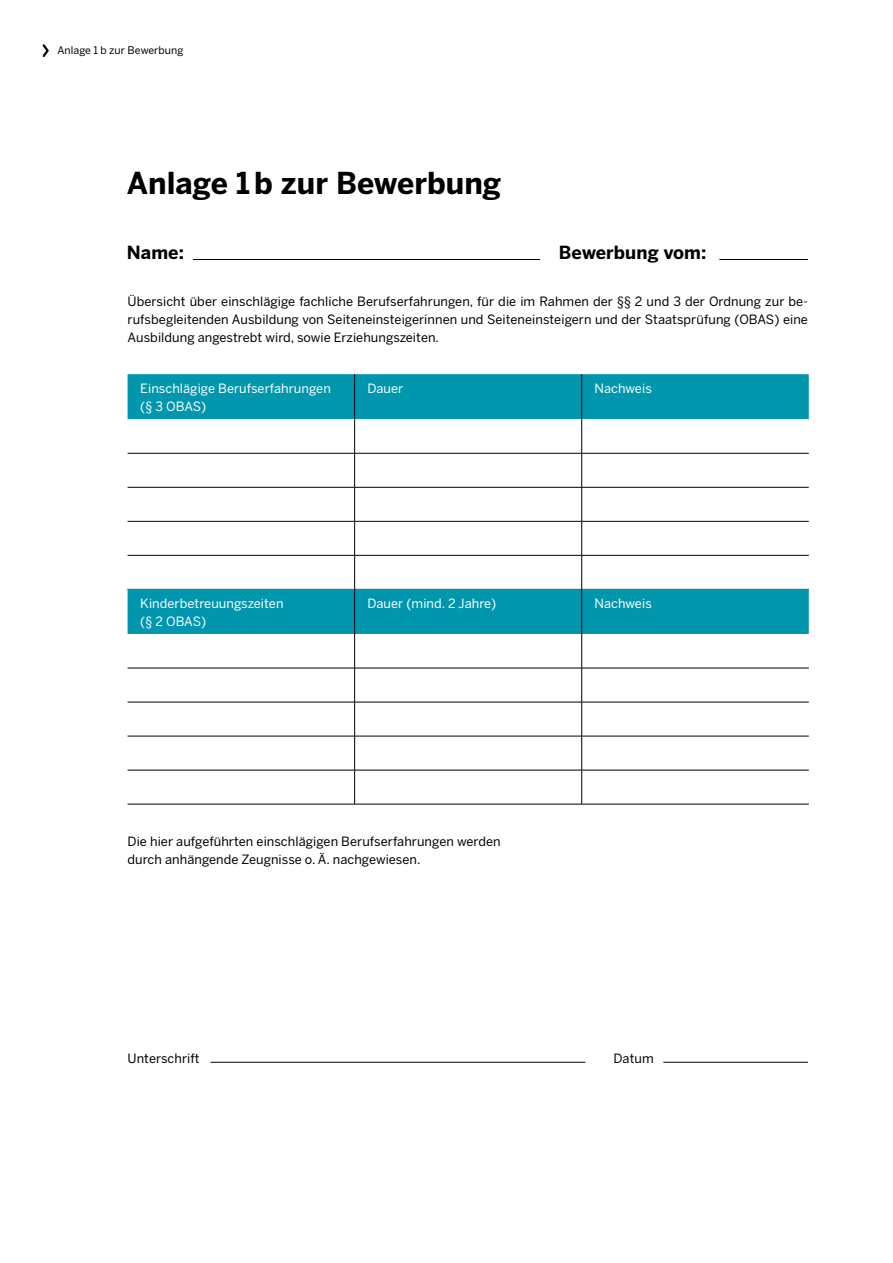
<style>
.page{position:relative;width:893px;height:1263px;background:#fff}
.page>*{position:absolute;margin:0;border:0;box-sizing:border-box;transform-origin:0 0}
.t1{font:700 30px "Benton Sans Pro";color:#000}
.t2{font:700 18px "Benton Sans Pro";letter-spacing:.005em;color:#000}
.t3{font:12.75px/18px "Benton Sans Pro";letter-spacing:.005em;color:#000;text-align:justify}
.t4{font:12.75px/18px "Benton Sans Pro";letter-spacing:.005em;color:#fff}
.t5{font:10.5px "Benton Sans Pro";letter-spacing:.005em;color:#000}
</style>
<div class="page">
<hr style="left:193px;top:259px;width:347px;height:1px;background:#000">
<hr style="left:719px;top:259px;width:89px;height:1px;background:#000">
<div style="left:128px;top:374px;width:681px;height:45px;background:#0096ae"></div>
<svg style="left:128px;top:419px;width:681px;height:170px"></svg>
<hr style="left:354px;top:374px;width:1px;height:45px;background:#000">
<hr style="left:581px;top:374px;width:1px;height:45px;background:#000">
<hr style="left:354px;top:419px;width:1px;height:34px;background:#000">
<hr style="left:581px;top:419px;width:1px;height:34px;background:#000">
<hr style="left:128px;top:453px;width:227px;height:1px;background:#000">
<hr style="left:355px;top:453px;width:227px;height:1px;background:#000">
<hr style="left:354px;top:453px;width:1px;height:34px;background:#000">
<hr style="left:582px;top:453px;width:227px;height:1px;background:#000">
<hr style="left:581px;top:453px;width:1px;height:34px;background:#000">
<hr style="left:128px;top:487px;width:227px;height:1px;background:#000">
<hr style="left:355px;top:487px;width:227px;height:1px;background:#000">
<hr style="left:354px;top:487px;width:1px;height:34px;background:#000">
<hr style="left:582px;top:487px;width:227px;height:1px;background:#000">
<hr style="left:581px;top:487px;width:1px;height:34px;background:#000">
<hr style="left:128px;top:521px;width:227px;height:1px;background:#000">
<hr style="left:355px;top:521px;width:227px;height:1px;background:#000">
<hr style="left:354px;top:521px;width:1px;height:34px;background:#000">
<hr style="left:582px;top:521px;width:227px;height:1px;background:#000">
<hr style="left:581px;top:521px;width:1px;height:34px;background:#000">
<hr style="left:128px;top:555px;width:227px;height:1px;background:#000">
<hr style="left:355px;top:555px;width:227px;height:1px;background:#000">
<hr style="left:354px;top:555px;width:1px;height:34px;background:#000">
<hr style="left:582px;top:555px;width:227px;height:1px;background:#000">
<hr style="left:581px;top:555px;width:1px;height:34px;background:#000">
<div style="left:128px;top:589px;width:681px;height:45px;background:#0096ae"></div>
<svg style="left:128px;top:634px;width:681px;height:170px"></svg>
<hr style="left:354px;top:589px;width:1px;height:45px;background:#000">
<hr style="left:581px;top:589px;width:1px;height:45px;background:#000">
<hr style="left:354px;top:634px;width:1px;height:34px;background:#000">
<hr style="left:581px;top:634px;width:1px;height:34px;background:#000">
<hr style="left:128px;top:668px;width:227px;height:1px;background:#000">
<hr style="left:355px;top:668px;width:227px;height:1px;background:#000">
<hr style="left:354px;top:668px;width:1px;height:34px;background:#000">
<hr style="left:582px;top:668px;width:227px;height:1px;background:#000">
<hr style="left:581px;top:668px;width:1px;height:34px;background:#000">
<hr style="left:128px;top:702px;width:227px;height:1px;background:#000">
<hr style="left:355px;top:702px;width:227px;height:1px;background:#000">
<hr style="left:354px;top:702px;width:1px;height:34px;background:#000">
<hr style="left:582px;top:702px;width:227px;height:1px;background:#000">
<hr style="left:581px;top:702px;width:1px;height:34px;background:#000">
<hr style="left:128px;top:736px;width:227px;height:1px;background:#000">
<hr style="left:355px;top:736px;width:227px;height:1px;background:#000">
<hr style="left:354px;top:736px;width:1px;height:34px;background:#000">
<hr style="left:582px;top:736px;width:227px;height:1px;background:#000">
<hr style="left:581px;top:736px;width:1px;height:34px;background:#000">
<hr style="left:128px;top:770px;width:227px;height:1px;background:#000">
<hr style="left:355px;top:770px;width:227px;height:1px;background:#000">
<hr style="left:354px;top:770px;width:1px;height:34px;background:#000">
<hr style="left:582px;top:770px;width:227px;height:1px;background:#000">
<hr style="left:581px;top:770px;width:1px;height:34px;background:#000">
<hr style="left:128px;top:804px;width:227px;height:1px;background:#000">
<hr style="left:355px;top:804px;width:227px;height:1px;background:#000">
<hr style="left:582px;top:804px;width:227px;height:1px;background:#000">
<hr style="left:210px;top:1062px;width:375px;height:1px;background:#000">
<hr style="left:663px;top:1062px;width:145px;height:1px;background:#000">
<svg style="left:42px;top:44px;width:7px;height:13px"></svg>
<p class="t5" style="left:57px;top:43px;width:127px">Anlage 1 b zur Bewerbung</p>
<h1 class="t1" style="left:127px;top:161px;width:376px">Anlage 1 b zur Bewerbung</h1>
<h2 class="t2" style="left:127px;top:239px;width:59px">Name:</h2>
<h2 class="t2" style="left:559px;top:239px;width:149px">Bewerbung vom:</h2>
<p class="t3" style="left:128px;top:292px;width:682px">Übersicht über einschlägige fachliche Berufserfahrungen, für die im Rahmen der §§ 2 und 3 der Ordnung zur be&shy;rufsbegleitenden Ausbildung von Seiteneinsteigerinnen und Seiteneinsteigern und der Staatsprüfung (OBAS) eine Ausbildung angestrebt wird, sowie Erziehungszeiten.</p>
<p class="t4" style="left:140px;top:378px;width:192px">Einschlägige Berufserfahrungen (§ 3 OBAS)</p>
<p class="t4" style="left:367px;top:378px;width:37px">Dauer</p>
<p class="t4" style="left:594px;top:378px;width:59px">Nachweis</p>
<p class="t4" style="left:140px;top:593px;width:145px">Kinderbetreuungszeiten (§ 2 OBAS)</p>
<p class="t4" style="left:367px;top:593px;width:130px">Dauer (mind. 2 Jahre)</p>
<p class="t4" style="left:594px;top:593px;width:59px">Nachweis</p>
<p class="t3" style="left:128px;top:832px;width:375px">Die hier aufgeführten einschlägigen Berufserfahrungen werden durch anhängende Zeugnisse o. Ä. nachgewiesen.</p>
<p class="t3" style="left:128px;top:1048px;width:74px">Unterschrift</p>
<p class="t3" style="left:614px;top:1048px;width:42px">Datum</p>
</div>
